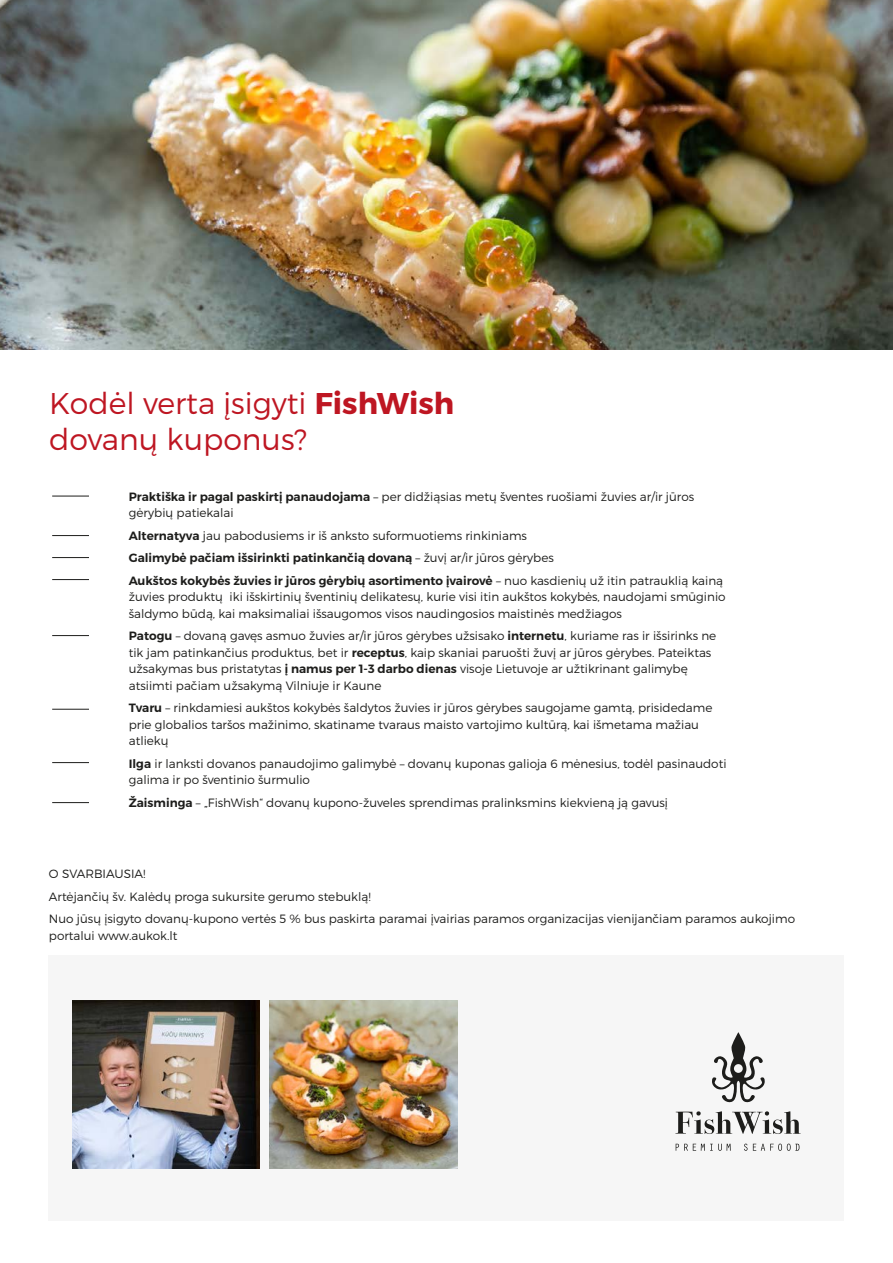
<style>
.page{position:relative;width:893px;height:1263px;background:#fff}
.page>*{position:absolute;margin:0;border:0;box-sizing:border-box;transform-origin:0 0}
.t1{font:300 30px/36px "Montserrat";color:#be1622}
.t2{font:300 12px/16.5px "Montserrat";color:#1d1d1b}
.t3{font:600 12px/22.5px "Montserrat";color:#1d1d1b}
.s1{font-weight:700}
.s2{font-weight:600}
.s3{font-weight:300}
</style>
<div class="page">
<div style="left:49px;top:955px;width:795px;height:265px;background:#f6f6f6"></div>
<svg style="left:675px;top:1111px;width:126px;height:23px"></svg>
<svg style="left:676px;top:1144px;width:55px;height:7px"></svg>
<svg style="left:744px;top:1143px;width:3px;height:8px"></svg>
<svg style="left:753px;top:1143px;width:46px;height:8px"></svg>
<svg style="left:712px;top:1032px;width:53px;height:71px"></svg>
<img style="left:72px;top:1000px;width:188px;height:169px">
<img style="left:269px;top:1000px;width:188px;height:169px">
<img style="left:0;top:0;width:893px;height:349px">
<hr style="left:52px;top:496px;width:37px;height:1px;background:#1d1d1b">
<hr style="left:52px;top:535px;width:37px;height:1px;background:#1d1d1b">
<hr style="left:52px;top:557px;width:37px;height:1px;background:#1d1d1b">
<hr style="left:52px;top:579px;width:37px;height:1px;background:#1d1d1b">
<hr style="left:52px;top:635px;width:37px;height:1px;background:#1d1d1b">
<hr style="left:52px;top:709px;width:37px;height:1px;background:#1d1d1b">
<hr style="left:52px;top:762px;width:37px;height:1px;background:#1d1d1b">
<hr style="left:52px;top:802px;width:37px;height:1px;background:#1d1d1b">
<h1 class="t1" style="left:49px;top:385px;width:407px">Kodėl verta įsigyti <span class="s1">FishWish </span>dovanų kuponus?</h1>
<p class="t2" style="left:129px;top:488px;width:567px"><span class="s2">Praktiška ir pagal paskirtį panaudojama</span> – per didžiąsias metų šventes ruošiami žuvies ar/ir jūros gėrybių patiekalai</p>
<p class="t3" style="left:129px;top:524px;width:596px">Alternatyva <span class="s3">jau pabodusiems ir iš anksto suformuotiems rinkiniams<br></span>Galimybė pačiam išsirinkti patinkančią dovaną <span class="s3">– žuvį ar/ir jūros gėrybes<br></span>Aukštos kokybės žuvies ir jūros gėrybių asortimento įvairovė <span class="s3">– nuo kasdienių už itin patrauklią kainą</span></p>
<p class="t2" style="left:129px;top:588px;width:598px">žuvies produktų iki išskirtinių šventinių delikatesų, kurie visi itin aukštos kokybės, naudojami smūginio šaldymo būdą, kai maksimaliai išsaugomos visos naudingosios maistinės medžiagos</p>
<p class="t2" style="left:129px;top:627px;width:589px"><span class="s2">Patogu</span> – dovaną gavęs asmuo žuvies ar/ir jūros gėrybes užsisako <span class="s2">internetu</span>, kuriame ras ir išsirinks ne tik jam patinkančius produktus, bet ir <span class="s2">receptus</span>, kaip skaniai paruošti žuvį ar jūros gėrybes. Pateiktas užsakymas bus pristatytas <span class="s2">į namus per 1-3 darbo dienas</span> visoje Lietuvoje ar užtikrinant galimybę atsiimti pačiam užsakymą Vilniuje ir Kaune</p>
<p class="t2" style="left:129px;top:699px;width:585px"><span class="s2">Tvaru</span> – rinkdamiesi aukštos kokybės šaldytos žuvies ir jūros gėrybes saugojame gamtą, prisidedame prie globalios taršos mažinimo, skatiname tvaraus maisto vartojimo kultūrą, kai išmetama mažiau atliekų</p>
<p class="t2" style="left:129px;top:755px;width:599px"><span class="s2">Ilga</span> ir lanksti dovanos panaudojimo galimybė – dovanų kuponas galioja 6 mėnesius, todėl pasinaudoti galima ir po šventinio šurmulio</p>
<p class="t2" style="left:129px;top:794px;width:541px"><span class="s2">Žaisminga</span> – „FishWish“ dovanų kupono-žuveles sprendimas pralinksmins kiekvieną ją gavusį</p>
<p class="t2" style="left:49px;top:862px;width:748px;line-height:22.5px">O SVARBIAUSIA!<br>Artėjančių šv. Kalėdų proga sukursite gerumo stebuklą!<br>Nuo jūsų įsigyto dovanų-kupono vertės 5 % bus paskirta paramai įvairias paramos organizacijas vienijančiam paramos aukojimo</p>
<p class="t2" style="left:49px;top:927px;width:130px">portalui www.aukok.lt</p>
</div>
